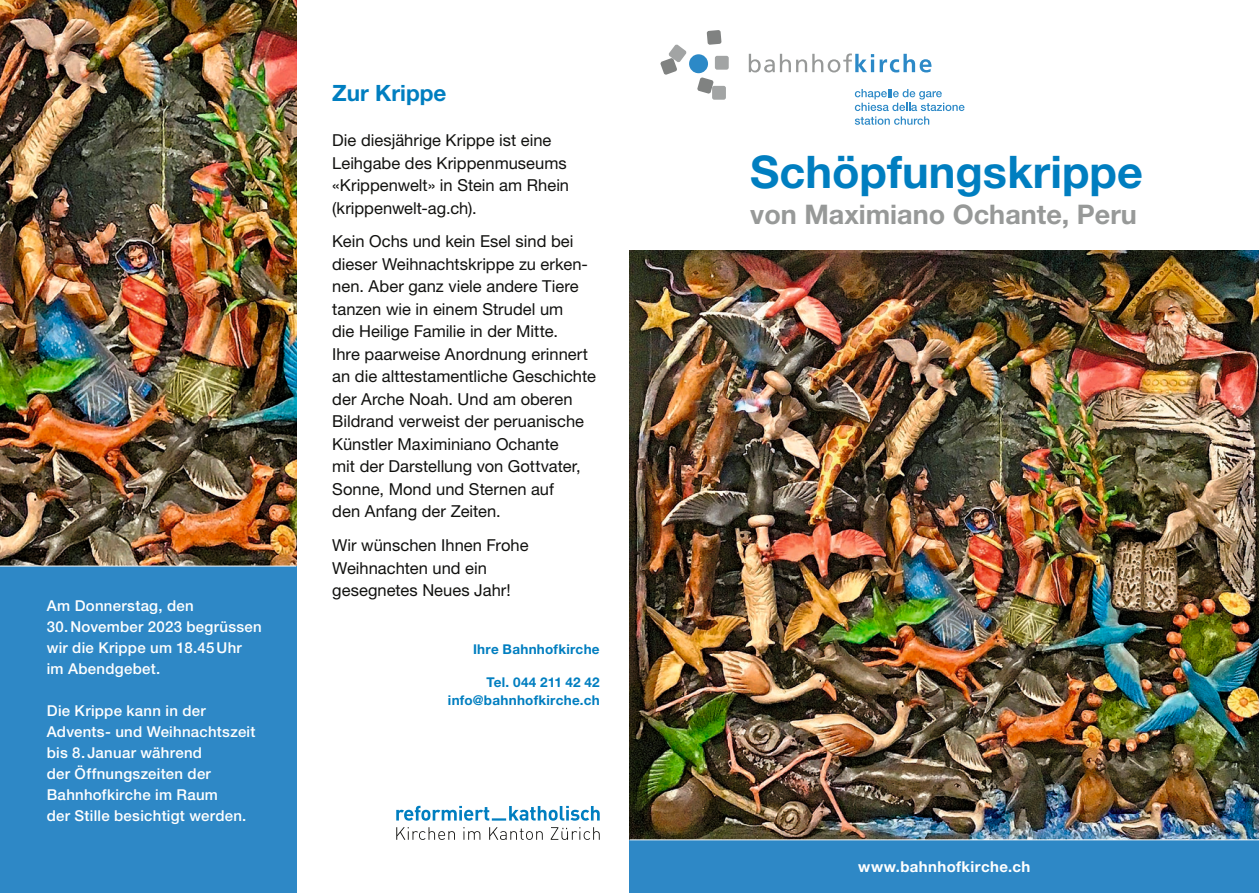
<style>
.page{position:relative;width:1259px;height:893px;background:#fff}
.page>*{position:absolute;margin:0;border:0;box-sizing:border-box;transform-origin:0 0}
.t1{font:700 45px "Helvetica Neue LT Pro";color:#007ec0}
.t2{font:700 27px "Helvetica Neue LT Pro";color:#979998}
.t3{font:700 22.5px "Helvetica Neue LT Pro";color:#007ec0}
.t4{font:16.5px/22.5px "Helvetica Neue LT Pro";color:#11110f}
.t5{font:500 15px/21px "Helvetica Neue LT Pro";letter-spacing:.02em;color:#fff}
.t6{font:700 15px "Helvetica Neue LT Pro";letter-spacing:.025em;color:#fff}
.t7{font:700 13.5px "Helvetica Neue LT Pro";letter-spacing:.02em;color:#007ec0}
</style>
<div class="page">
<svg style="left:706px;top:30px;width:15px;height:15px"></svg>
<svg style="left:660px;top:44px;width:26px;height:31px"></svg>
<div style="left:715px;top:56px;width:13px;height:14px;background:#a2a4a4;border-radius:2px"></div>
<div style="left:712px;top:86px;width:14px;height:14px;background:#a2a4a4;border-radius:2px"></div>
<svg style="left:697px;top:77px;width:16px;height:17px"></svg>
<svg style="left:749px;top:53px;width:182px;height:19px"></svg>
<div style="left:689px;top:54px;width:19px;height:19px;background:#2c89c7;border-radius:50%"></div>
<svg style="left:855px;top:89px;width:109px;height:36px"></svg>
<svg style="left:396px;top:806px;width:93px;height:15px"></svg>
<svg style="left:509px;top:806px;width:91px;height:15px"></svg>
<svg style="left:396px;top:827px;width:59px;height:13px"></svg>
<svg style="left:463px;top:827px;width:17px;height:13px"></svg>
<svg style="left:489px;top:827px;width:54px;height:13px"></svg>
<svg style="left:551px;top:827px;width:49px;height:13px"></svg>
<hr style="left:492px;top:818px;width:14px;height:3px;background:#007ec0">
<div style="left:629px;top:840px;width:630px;height:53px;background:#2e88c6"></div>
<img style="left:629px;top:251px;width:630px;height:588px">
<img style="left:0;top:0;width:296px;height:566px">
<div style="left:0;top:566px;width:296px;height:327px;background:#2e88c6"></div>
<hr style="left:0;top:566px;width:296px;height:1px;background:#fff">
<p class="t5" style="left:47px;top:595px;width:148px">Am Donnerstag, den</p>
<p class="t5" style="left:47px;top:616px;width:217px">30. November 2023 begrüssen wir die Krippe um 18.45 Uhr im Abendgebet.</p>
<p class="t5" style="left:47px;top:700px;width:210px">Die Krippe kann in der<br>Advents- und Weihnachtszeit bis 8. Januar während<br>der Öffnungszeiten der<br>Bahnhofkirche im Raum<br>der Stille besichtigt werden.</p>
<p class="t3" style="left:332px;top:79px;width:116px">Zur Krippe</p>
<p class="t4" style="left:332px;top:129px;width:238px">Die diesjährige Krippe ist eine<br>Leihgabe des Krippenmuseums «Krippenwelt» in Stein am Rhein (krippenwelt-ag.ch).</p>
<p class="t4" style="left:332px;top:230px;width:265px">Kein Ochs und kein Esel sind bei dieser Weihnachtskrippe zu erken&shy;nen. Aber ganz viele andere Tiere tanzen wie in einem Strudel um<br>die Heilige Familie in der Mitte.<br>Ihre paarweise Anordnung erinnert an die alttestamentliche Geschichte der Arche Noah. Und am oberen<br>Bildrand verweist der peruanische<br>Künstler Maximiniano Ochante<br>mit der Darstellung von Gottvater,<br>Sonne, Mond und Sternen auf<br>den Anfang der Zeiten.</p>
<p class="t4" style="left:332px;top:534px;width:198px">Wir wünschen Ihnen Frohe<br>Weihnachten und ein gesegnetes Neues Jahr!</p>
<p class="t7" style="left:473px;top:641px;width:128px">Ihre Bahnhofkirche</p>
<p class="t7" style="left:486px;top:674px;width:115px">Tel. 044 211 42 42</p>
<p class="t7" style="left:448px;top:692px;width:153px">info@bahnhofkirche.ch</p>
<p class="t1" style="left:750px;top:144px;width:394px">Schöpfungskrippe</p>
<p class="t2" style="left:750px;top:198px;width:388px">von Maximiano Ochante, Peru</p>
<p class="t6" style="left:858px;top:857px;width:174px">www.bahnhofkirche.ch</p>
</div>
